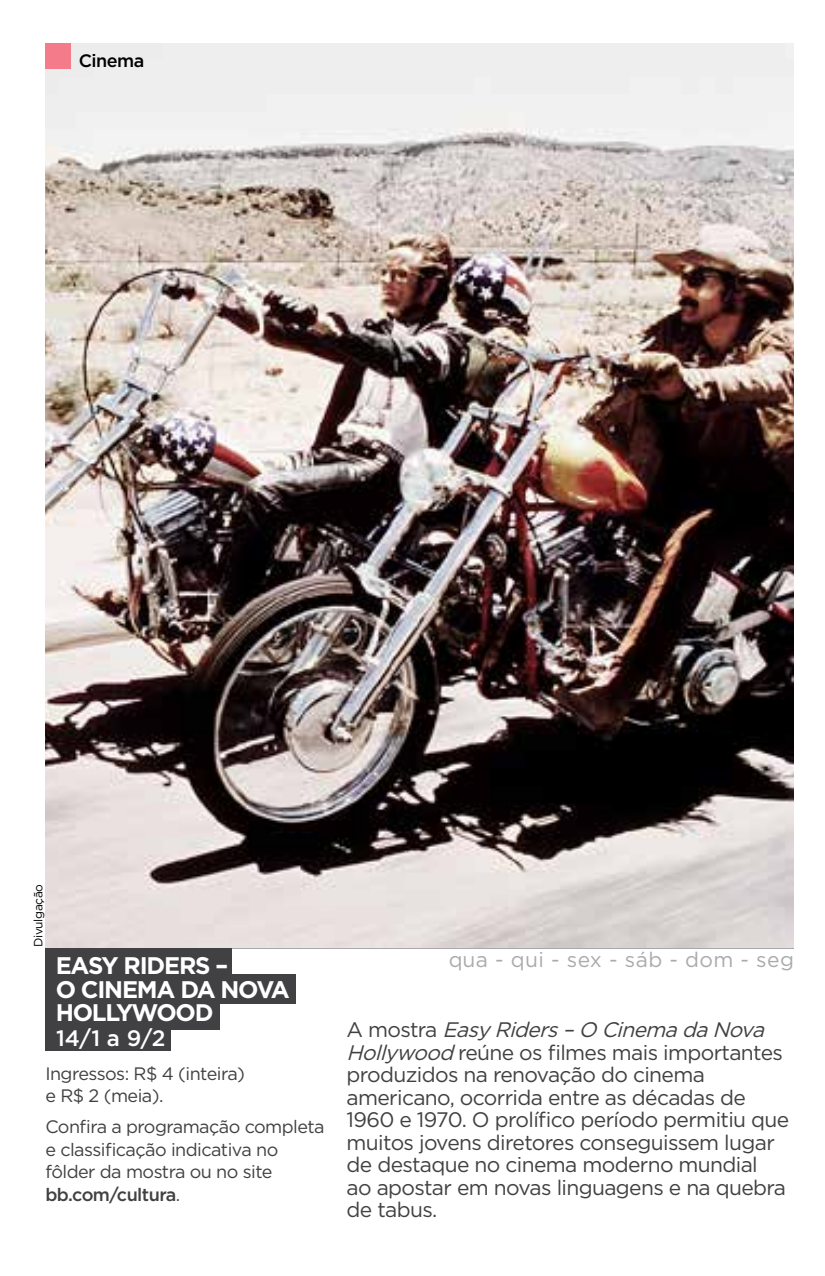
<style>
.page{position:relative;width:825px;height:1276px;background:#fff}
.page>*{position:absolute;margin:0;border:0;box-sizing:border-box;transform-origin:0 0}
.t1{font:700 24px/23.7px "Gotham";letter-spacing:-.05em;color:#fff}
.t2{font:500 22.2px "Gotham";color:#fff}
.t3{font:21px/22.5px "Gotham";letter-spacing:-.03em;color:#414042}
.t4{font:21px "Gotham";letter-spacing:.02em;color:#939598}
.t5{font:18px/22.5px "Gotham";letter-spacing:-.03em;color:#414042}
.t6{font:500 18px "Gotham";letter-spacing:-.03em;color:#000}
.t7{font:12px "Gotham";letter-spacing:-.03em;color:#000}
.s1{font-weight:500}
.s2{font-style:italic}
</style>
<div class="page">
<img style="left:45px;top:43px;width:749px;height:904px">
<div style="left:45px;top:948px;width:187px;height:29px;background:#414042"></div>
<div style="left:45px;top:974px;width:251px;height:29px;background:#414042"></div>
<div style="left:45px;top:1001px;width:175px;height:29px;background:#414042"></div>
<div style="left:45px;top:1024px;width:125px;height:26px;background:#414042"></div>
<svg style="left:45px;top:43px;width:26px;height:26px"></svg>
<p class="t6" style="left:79px;top:51px;width:67px">Cinema</p>
<p class="t7" style="left:31px;top:947px;width:65px;rotate:-90deg">Divulgação</p>
<p class="t1" style="left:56px;top:953px;width:235px">EASY RIDERS –<br>O CINEMA DA NOVA<br>HOLLYWOOD</p>
<p class="t2" style="left:56px;top:1025px;width:111px">14/1 a 9/2</p>
<p class="t5" style="left:45px;top:1061px;width:201px">Ingressos: R$ 4 (inteira) e R$ 2 (meia).</p>
<p class="t5" style="left:45px;top:1115px;width:281px">Confira a programação completa e classificação indicativa no fôlder da mostra ou no site <span class="s1">bb.com/cultura</span>.</p>
<p class="t4" style="left:448px;top:948px;width:347px">qua - qui - sex - sáb - dom - seg</p>
<p class="t3" style="left:347px;top:1018px;width:444px">A m o s t r a <span class="s2">EasyRiders–O CinemadaNova Hollywood</span> reúne os filmes mais importantes produzidos na renovação do cinema americano, ocorrida entre as décadas de 1960 e 1970. O prolífico período permitiu que muitos jovens diretores conseguissem lugar de destaque no cinema moderno mundial<br>ao apostar em novas linguagens e na quebra de tabus.</p>
</div>
